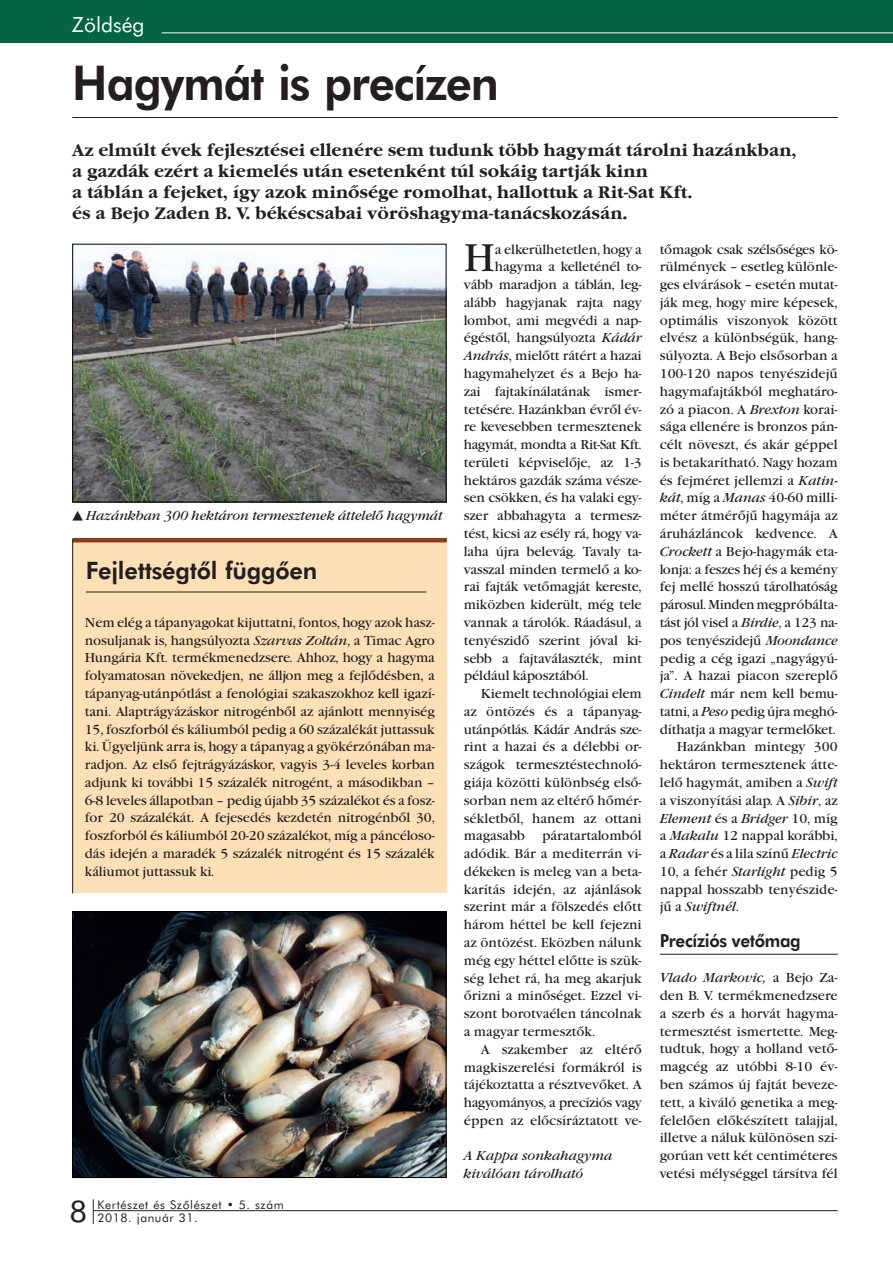
<style>
.page{position:relative;width:893px;height:1263px;background:#fff}
.page>*{position:absolute;margin:0;border:0;box-sizing:border-box;transform-origin:0 0}
.t1{font:48px "Futura Hv PFL";letter-spacing:-.025em;color:#231f20;scale:.95 1}
.t2{font:40.05px "Garamond PFL";color:#231f20}
.t3{font:30px "Futura Bk PFL";color:#231f20}
.t4{font:24px "Futura Hv PFL";letter-spacing:-.01em;color:#231f20}
.t5{font:21px "Futura Bk PFL";color:#fff}
.t6{font:18px "Futura Hv PFL";letter-spacing:-.02em;color:#231f20;scale:.95 1}
.t7{font:700 17.25px/21px "Garamond PFL";color:#231f20}
.t8{font:13.5px/17.9px "Garamond PFL";letter-spacing:-.01em;color:#231f20;text-align:justify}
.t9{font:italic 13.5px/17.9px "Garamond PFL";letter-spacing:-.01em;color:#231f20}
.t10{font:13.5px "Garamond PFL";letter-spacing:-.03em;color:#231f20}
.t11{font:12px "Futura Bk PFL";letter-spacing:.05em;color:#231f20}
.s1{font-style:italic}
.s2{font-style:normal}
</style>
<div class="page">
<hr style="left:93px;top:1210px;width:745px;height:1px;background:#231f20">
<svg style="left:93px;top:1199px;width:1px;height:25px"></svg>
<div style="left:0;top:0;width:893px;height:43px;background:#026442"></div>
<hr style="left:162px;top:33px;width:731px;height:1px;background:#fff">
<hr style="left:72px;top:117px;width:766px;height:1px;background:#231f20">
<hr style="left:660px;top:954px;width:178px;height:1px;background:#231f20">
<div style="left:73px;top:540px;width:374px;height:353px;background:#fee0b6"></div>
<hr style="left:73px;top:538px;width:374px;height:4px;background:#893d1d">
<hr style="left:72px;top:538px;width:1px;height:355px;background:#231f20">
<hr style="left:86px;top:592px;width:340px;height:1px;background:#231f20">
<img style="left:74px;top:248px;width:370px;height:252px">
<div style="left:72px;top:244px;width:374px;height:258px;border:1px solid #000"></div>
<img style="left:74px;top:913px;width:370px;height:263px">
<div style="left:72px;top:911px;width:374px;height:267px;border:1px solid #000"></div>
<h3 class="t5" style="left:72px;top:12px;width:74px">Zöldség</h3>
<h1 class="t1" style="left:72px;top:54px;width:451px">Hagymát is precízen</h1>
<p class="t7" style="left:72px;top:139px;width:726px">Az elmúlt évek fejlesztései ellenére sem tudunk több hagymát tárolni hazánkban, a gazdák ezért a kiemelés után esetenként túl sokáig tartják kinn<br>a táblán a fejeket, így azok minősége romolhat, hallottuk a Rit-Sat Kft.<br>és a Bejo Zaden B. V. békéscsabai vöröshagyma-tanácskozásán.</p>
<h2 class="t2" style="left:464px;top:235px;width:33px">H</h2>
<p class="t8" style="left:495px;top:240px;width:148px">a elkerülhetetlen, hogy a</p>
<p class="t8" style="left:660px;top:240px;width:179px">tőmagok csak szélsőséges kö-</p>
<p class="t8" style="left:660px;top:258px;width:179px">rülmények – esetleg különle-</p>
<p class="t8" style="left:660px;top:276px;width:179px">ges elvárások – esetén mutat-</p>
<p class="t8" style="left:660px;top:294px;width:179px">ják meg, hogy mire képesek,</p>
<p class="t8" style="left:660px;top:311px;width:179px">optimális viszonyok között</p>
<p class="t8" style="left:660px;top:329px;width:179px">elvész a különbségük, hang-</p>
<p class="t8" style="left:660px;top:347px;width:179px">súlyozta. A Bejo elsősorban a</p>
<p class="t8" style="left:660px;top:365px;width:179px">100-120 napos tenyészidejű</p>
<p class="t8" style="left:660px;top:382px;width:179px">hagymafajtákból meghatáro-</p>
<p class="t8" style="left:660px;top:400px;width:179px">zó a piacon. A <span class="s1">Brexton</span> korai-</p>
<p class="t8" style="left:660px;top:418px;width:179px">sága ellenére is bronzos pán-</p>
<p class="t8" style="left:660px;top:436px;width:179px">célt növeszt, és akár géppel</p>
<p class="t8" style="left:660px;top:454px;width:179px">is betakarítható. Nagy hozam</p>
<p class="t8" style="left:660px;top:471px;width:180px">és fejméret jellemzi a <span class="s1">Katin-</span></p>
<p class="t8" style="left:660px;top:489px;width:179px"><span class="s1">kát</span>, míg a <span class="s1">Manas</span> 40-60 milli-</p>
<p class="t8" style="left:660px;top:507px;width:179px">méter átmérőjű hagymája az</p>
<p class="t8" style="left:660px;top:525px;width:179px">áruházláncok kedvence. A</p>
<p class="t8" style="left:660px;top:542px;width:179px"><span class="s1">Crockett</span> a Bejo-hagymák eta-</p>
<p class="t8" style="left:660px;top:560px;width:179px">lonja: a feszes héj és a kemény</p>
<p class="t8" style="left:660px;top:578px;width:179px">fej mellé hosszú tárolhatóság</p>
<p class="t10" style="left:660px;top:597px;width:179px">párosul. Minden megpróbálta-</p>
<p class="t8" style="left:660px;top:614px;width:179px">tást jól visel a <span class="s1">Birdie</span>, a 123 na-</p>
<p class="t8" style="left:660px;top:631px;width:179px">pos tenyészidejű <span class="s1">Moondance</span></p>
<p class="t8" style="left:660px;top:649px;width:179px">pedig a cég igazi „nagyágyú-</p>
<p class="t8" style="left:660px;top:667px;width:179px">ja”. A hazai piacon szereplő</p>
<p class="t8" style="left:660px;top:685px;width:179px"><span class="s1">Cindelt</span> már nem kell bemu-</p>
<p class="t8" style="left:660px;top:702px;width:179px">tatni, a <span class="s1">Peso</span> pedig újra meghó-</p>
<p class="t8" style="left:660px;top:720px;width:178px">díthatja a magyar termelőket.</p>
<p class="t8" style="left:677px;top:738px;width:162px">Hazánkban mintegy 300</p>
<p class="t8" style="left:660px;top:756px;width:179px">hektáron termesztenek átte-</p>
<p class="t8" style="left:660px;top:774px;width:179px">lelő hagymát, amiben a <span class="s1">Swift</span></p>
<p class="t8" style="left:660px;top:791px;width:179px">a viszonyítási alap. A <span class="s1">Sibir</span>, az</p>
<p class="t9" style="left:660px;top:809px;width:179px">Element <span class="s2">és a</span> Bridger <span class="s2">10, míg</span></p>
<p class="t8" style="left:660px;top:827px;width:179px">a <span class="s1">Makalu</span> 12 nappal korábbi,</p>
<p class="t8" style="left:660px;top:845px;width:179px">a <span class="s1">Radar</span> és a lila színű <span class="s1">Electric</span></p>
<p class="t8" style="left:660px;top:862px;width:179px">10, a fehér <span class="s1">Starlight</span> pedig 5</p>
<p class="t8" style="left:660px;top:880px;width:179px">nappal hosszabb tenyészide-</p>
<p class="t9" style="left:660px;top:898px;width:81px"><span class="s2">jű a</span> Swiftnél<span class="s2">.</span></p>
<h3 class="t6" style="left:660px;top:930px;width:150px">Precíziós vetőmag</h3>
<p class="t8" style="left:660px;top:969px;width:179px"><span class="s1">Vlado Markovic,</span> a Bejo Za&shy;den B. V. termékmenedzsere a szerb és a horvát hagyma&shy;termesztést ismertette. Meg&shy;tudtuk, hogy a holland vető&shy;magcég az utóbbi 8-10 év&shy;ben számos új fajtát beveze&shy;tett, a kiváló genetika a meg&shy;felelően előkészített talajjal, illetve a náluk különösen szi&shy;gorúan vett két centiméteres vetési mélységgel társítva fél</p>
<p class="t8" style="left:495px;top:258px;width:148px">hagyma a kelleténél to-</p>
<p class="t8" style="left:464px;top:276px;width:179px">vább maradjon a táblán, leg-</p>
<p class="t8" style="left:464px;top:294px;width:179px">alább hagyjanak rajta nagy</p>
<p class="t8" style="left:464px;top:311px;width:179px">lombot, ami megvédi a nap-</p>
<p class="t8" style="left:464px;top:329px;width:179px">égéstől, hangsúlyozta <span class="s1">Kádár</span></p>
<p class="t8" style="left:464px;top:347px;width:179px"><span class="s1">András</span>, mielőtt rátért a hazai</p>
<p class="t8" style="left:464px;top:365px;width:179px">hagymahelyzet és a Bejo ha-</p>
<p class="t8" style="left:464px;top:382px;width:179px">zai fajtakínálatának ismer-</p>
<p class="t8" style="left:464px;top:400px;width:179px">tetésére. Hazánkban évről év-</p>
<p class="t8" style="left:464px;top:418px;width:179px">re kevesebben termesztenek</p>
<p class="t10" style="left:464px;top:437px;width:179px">hagymát, mondta a Rit-Sat Kft.</p>
<p class="t8" style="left:464px;top:454px;width:179px">területi képviselője, az 1-3</p>
<p class="t8" style="left:464px;top:471px;width:179px">hektáros gazdák száma vésze-</p>
<p class="t8" style="left:464px;top:489px;width:179px">sen csökken, és ha valaki egy-</p>
<p class="t8" style="left:464px;top:507px;width:179px">szer abbahagyta a termesz-</p>
<p class="t8" style="left:464px;top:525px;width:179px">tést, kicsi az esély rá, hogy va-</p>
<p class="t8" style="left:464px;top:542px;width:179px">laha újra belevág. Tavaly ta-</p>
<p class="t8" style="left:464px;top:560px;width:179px">vasszal minden termelő a ko-</p>
<p class="t8" style="left:464px;top:578px;width:179px">rai fajták vetőmagját kereste,</p>
<p class="t8" style="left:464px;top:596px;width:179px">miközben kiderült, még tele</p>
<p class="t8" style="left:464px;top:614px;width:179px">vannak a tárolók. Ráadásul, a</p>
<p class="t8" style="left:464px;top:631px;width:179px">tenyészidő szerint jóval ki-</p>
<p class="t8" style="left:464px;top:649px;width:179px">sebb a fajtaválaszték, mint</p>
<p class="t8" style="left:464px;top:667px;width:126px">például káposztából.</p>
<p class="t8" style="left:481px;top:685px;width:162px">Kiemelt technológiai elem</p>
<p class="t8" style="left:464px;top:702px;width:179px">az öntözés és a tápanyag-</p>
<p class="t8" style="left:464px;top:720px;width:179px">utánpótlás. Kádár András sze-</p>
<p class="t8" style="left:464px;top:738px;width:179px">rint a hazai és a délebbi or-</p>
<p class="t8" style="left:464px;top:756px;width:179px">szágok termesztéstechnoló-</p>
<p class="t8" style="left:464px;top:774px;width:179px">giája közötti különbség első-</p>
<p class="t8" style="left:464px;top:791px;width:179px">sorban nem az eltérő hőmér-</p>
<p class="t8" style="left:464px;top:809px;width:179px">sékletből, hanem az ottani</p>
<p class="t8" style="left:464px;top:827px;width:63px">magasabb</p>
<p class="t9" style="left:72px;top:507px;width:372px">◆ Hazánkban 300 hektáron termesztenek áttelelő hagymát</p>
<h3 class="t4" style="left:86px;top:556px;width:233px">Fejlettségtől függően</h3>
<p class="t8" style="left:85px;top:613px;width:352px">Nem elég a tápanyagokat kijuttatni, fontos, hogy azok hasz&shy;nosuljanak is, hangsúlyozta <span class="s1">Szarvas Zoltán</span>, a Timac Agro Hungária Kft. termékmenedzsere. Ahhoz, hogy a hagyma folyamatosan növekedjen, ne álljon meg a fejlődésben, a tápanyag-utánpótlást a fenológiai szakaszokhoz kell igazí&shy;tani. Alaptrágyázáskor nitrogénből az ajánlott mennyiség 15, foszforból és káliumból pedig a 60 százalékát juttassuk ki. Ügyeljünk arra is, hogy a tápanyag a gyökérzónában ma&shy;radjon. Az első fejtrágyázáskor, vagyis 3-4 leveles korban adjunk ki további 15 százalék nitrogént, a másodikban – 6-8 leveles állapotban – pedig újabb 35 százalékot és a fosz&shy;for 20 százalékát. A fejesedés kezdetén nitrogénből 30, foszforból és káliumból 20-20 százalékot, míg a páncéloso&shy;dás idején a maradék 5 százalék nitrogént és 15 százalék káliumot juttassuk ki.</p>
<p class="t8" style="left:464px;top:827px;width:179px;text-indent:78px">páratartalomból adódik. Bár a mediterrán vi&shy;dékeken is meleg van a beta&shy;karítás idején, az ajánlások szerint már a fölszedés előtt három héttel be kell fejezni az öntözést. Eközben nálunk még egy héttel előtte is szük&shy;ség lehet rá, ha meg akarjuk őrizni a minőséget. Ezzel vi&shy;szont borotvaélen táncolnak a magyar termesztők.</p>
<p class="t8" style="left:464px;top:1040px;width:179px;text-indent:17px">A szakember az eltérő magkiszerelési formákról is tájékoztatta a résztvevőket. A hagyományos, a precíziós vagy éppen az előcsíráztatott ve-</p>
<p class="t9" style="left:463px;top:1147px;width:151px">A Kappa sonkahagyma kiválóan tárolható</p>
<h3 class="t3" style="left:70px;top:1193px;width:19px">8</h3>
<p class="t11" style="left:97px;top:1197px;width:188px">Kertészet és Szôlészet • 5. szám</p>
<p class="t11" style="left:97px;top:1211px;width:102px">2018. január 31.</p>
</div>
